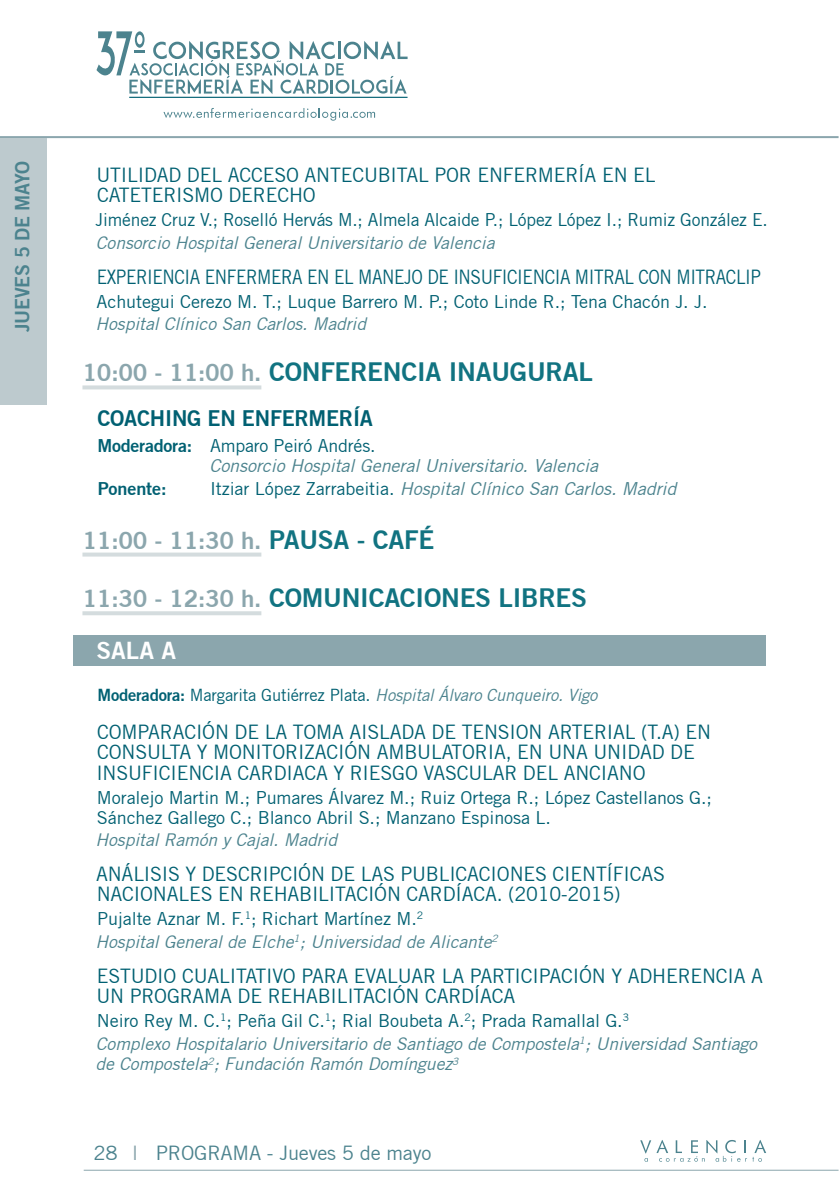
<style>
.page{position:relative;width:840px;height:1191px;background:#fff}
.page>*{position:absolute;margin:0;border:0;box-sizing:border-box;transform-origin:0 0}
.t1{font:26px "Trade Gothic Bold Two";letter-spacing:-.01em;color:#117381}
.t2{font:24px "Trade Gothic Bold Two";letter-spacing:-.01em;color:#8ba6ad}
.t3{font:24px "Trade Gothic Bold Two";color:#fff}
.t4{font:22px "Trade Gothic Bold Two";letter-spacing:-.01em;color:#006072}
.t5{font:20px/20.4px "Trade Gothic";letter-spacing:-.01em;color:#006072}
.t6{font:20px "Trade Gothic";letter-spacing:-.01em;color:#006072;scale:.86 1}
.t7{font:20px "Trade Gothic";letter-spacing:-.01em;color:#4c838e}
.t8{font:20px "Trade Gothic Bold Two";color:#4c838e}
.t9{font:18px/20px "Trade Gothic";letter-spacing:-.005em;color:#006072}
.t10{font:italic 18px/20px "Trade Gothic";letter-spacing:-.005em;color:#4c838e}
.t11{font:18px "Trade Gothic Bold Two";letter-spacing:-.005em;color:#006072}
.t12{font:italic 17.6px/20.4px "Trade Gothic";letter-spacing:-.005em;color:#4c838e}
.t13{font:italic 17px "Trade Gothic";letter-spacing:-.01em;color:#4c838e}
.s1{font-size:24px;color:#8ba6ad}
.s2{font-family:"Trade Gothic Bold Two";font-style:normal;color:#006072}
.s3{font-style:normal;color:#006072}
.s4{font-size:26px;color:#117381}
.s5{color:#8ba6ad}
</style>
<div class="page">
<hr style="left:84px;top:1169px;width:754px;height:1px;background:#8ba6ad">
<svg style="left:96px;top:31px;width:311px;height:63px"></svg>
<svg style="left:163px;top:108px;width:212px;height:13px"></svg>
<hr style="left:129px;top:97px;width:278px;height:1px;background:#006072">
<svg style="left:640px;top:1140px;width:125px;height:21px"></svg>
<hr style="left:0;top:136px;width:838px;height:2px;background:#8ba6ad">
<div style="left:0;top:138px;width:47px;height:267px;background:#bdcace"></div>
<svg style="left:82px;top:385px;width:179px;height:4px"></svg>
<svg style="left:82px;top:552px;width:179px;height:4px"></svg>
<hr style="left:82px;top:611px;width:179px;height:4px;background:#d4dcde">
<div style="left:74px;top:635px;width:691px;height:31px;background:#8ba6ad"></div>
<p class="t8" style="left:10px;top:332px;width:169px;rotate:-90deg">Jueves 5 de mayo</p>
<p class="t5" style="left:96px;top:164px;width:560px">UTILIDAD DEL ACCESO ANTECUBITAL POR ENFERMERÍA EN EL<br>CATETERISMO DERECHO</p>
<p class="t9" style="left:95px;top:209px;width:673px">Jiménez Cruz V.; Roselló Hervás M.; Almela Alcaide P.; López López I.; Rumiz González E.</p>
<p class="t12" style="left:96px;top:232px;width:400px">Consorcio Hospital General Universitario de Valencia</p>
<p class="t6" style="left:97px;top:264px;width:773px">EXPERIENCIA ENFERMERA EN EL MANEJO DE INSUFICIENCIA MITRAL CON MITRACLIP</p>
<p class="t9" style="left:96px;top:291px;width:612px">Achutegui Cerezo M. T.; Luque Barrero M. P.; Coto Linde R.; Tena Chacón J. J.</p>
<p class="t12" style="left:96px;top:314px;width:272px">Hospital Clínico San Carlos. Madrid</p>
<h1 class="t1" style="left:82px;top:356px;width:511px"><span class="s1">10:00 - 11:00 h.</span> CONFERENCIA INAUGURAL</h1>
<p class="t4" style="left:97px;top:404px;width:277px">COACHING EN ENFERMERÍA</p>
<p class="t10" style="left:209px;top:435px;width:390px;text-indent:-112px"><span class="s2">Moderadora:</span> <span class="s3">Amparo Peiró Andrés.<br></span>Consorcio Hospital General Universitario. Valencia</p>
<p class="t11" style="left:98px;top:477px;width:70px">Ponente:</p>
<p class="t10" style="left:210px;top:478px;width:468px"><span class="s3">Itziar López Zarrabeitia.</span> Hospital Clínico San Carlos. Madrid</p>
<p class="t2" style="left:82px;top:525px;width:353px">11:00 - 11:30 h. <span class="s4">PAUSA - CAFÉ</span></p>
<h1 class="t1" style="left:82px;top:582px;width:505px"><span class="s1">11:30 - 12:30 h.</span> COMUNICACIONES LIBRES</h1>
<p class="t3" style="left:97px;top:635px;width:81px">SALA A</p>
<p class="t13" style="left:97px;top:685px;width:501px"><span class="s2">Moderadora:</span> <span class="s3">Margarita Gutiérrez Plata.</span> Hospital Álvaro Cunqueiro. Vigo</p>
<p class="t5" style="left:96px;top:721px;width:616px">COMPARACIÓN DE LA TOMA AISLADA DE TENSION ARTERIAL (T.A) EN<br>CONSULTA Y MONITORIZACIÓN AMBULATORIA, EN UNA UNIDAD DE<br>INSUFICIENCIA CARDIACA Y RIESGO VASCULAR DEL ANCIANO</p>
<p class="t9" style="left:97px;top:787px;width:616px">Moralejo Martin M.; Pumares Álvarez M.; Ruiz Ortega R.; López Castellanos G.;<br>Sánchez Gallego C.; Blanco Abril S.; Manzano Espinosa L.</p>
<p class="t12" style="left:96px;top:829px;width:243px">Hospital Ramón y Cajal. Madrid</p>
<p class="t5" style="left:96px;top:863px;width:570px">ANÁLISIS Y DESCRIPCIÓN DE LAS PUBLICACIONES CIENTÍFICAS<br>NACIONALES EN REHABILITACIÓN CARDÍACA. (2010-2015)</p>
<p class="t9" style="left:97px;top:908px;width:327px">Pujalte Aznar M. F.<sup>1</sup>; Richart Martínez M.<sup>2</sup></p>
<p class="t12" style="left:96px;top:931px;width:403px">Hospital General de Elche<sup>1</sup>; Universidad de Alicante<sup>2</sup></p>
<p class="t5" style="left:96px;top:965px;width:667px">ESTUDIO CUALITATIVO PARA EVALUAR LA PARTICIPACIÓN Y ADHERENCIA A<br>UN PROGRAMA DE REHABILITACIÓN CARDÍACA</p>
<p class="t9" style="left:97px;top:1010px;width:533px">Neiro Rey M. C.<sup>1</sup>; Peña Gil C.<sup>1</sup>; Rial Boubeta A.<sup>2</sup>; Prada Ramallal G.<sup>3</sup></p>
<p class="t12" style="left:95px;top:1033px;width:662px">Complexo Hospitalario Universitario de Santiago de Compostela<sup>1</sup>; Universidad Santiago de Compostela<sup>2</sup>; Fundación Ramón Domínguez<sup>3</sup></p>
<p class="t7" style="left:93px;top:1140px;width:26px">28</p>
<p class="t7" style="left:132px;top:1140px;width:301px"><span class="s5">I</span> PROGRAMA - Jueves 5 de mayo</p>
</div>
